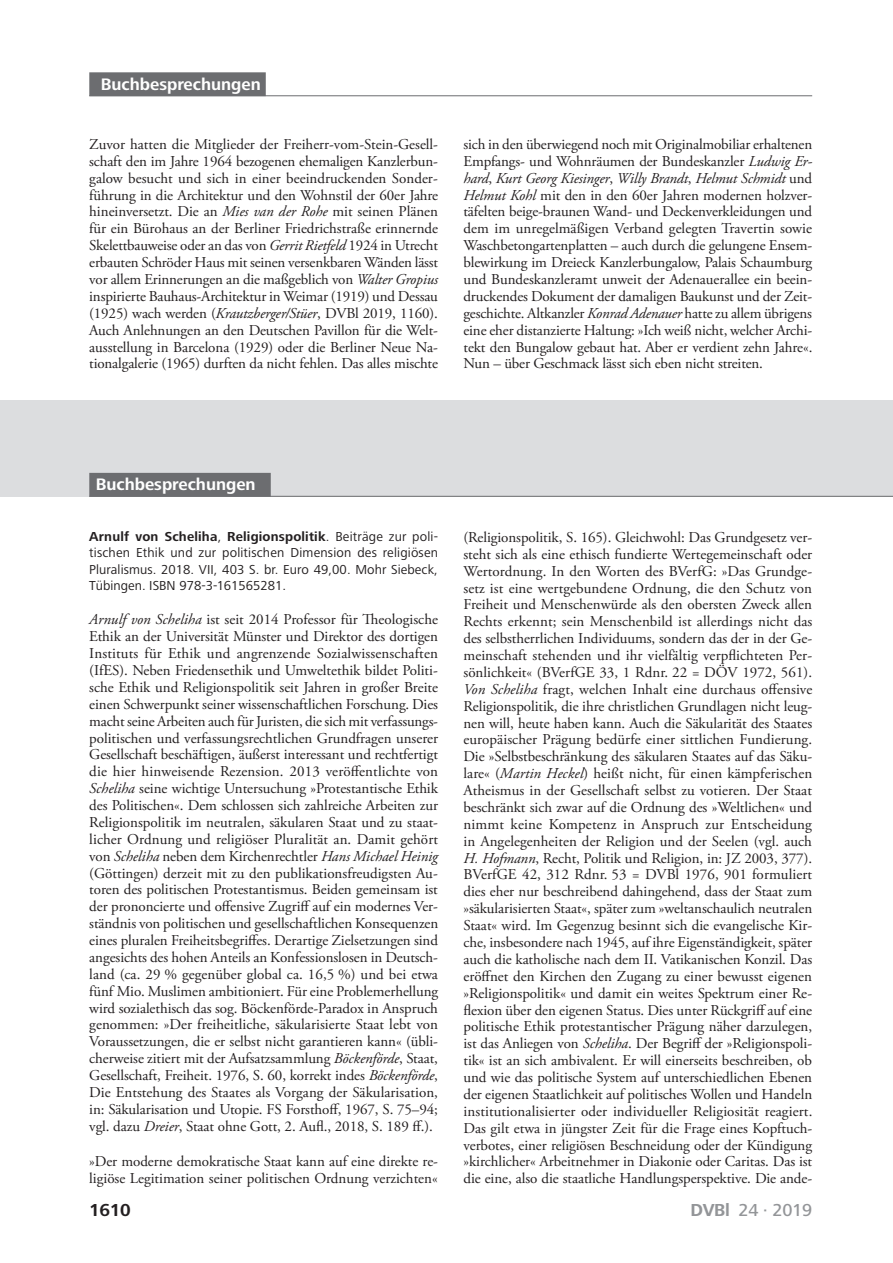
<style>
.page{position:relative;width:893px;height:1263px;background:#fff}
.page>*{position:absolute;margin:0;border:0;box-sizing:border-box;transform-origin:0 0}
.RF_R{font:500 18px "Frutiger Next LT";letter-spacing:-.015em;color:#939598}
.RF_R-2{font:700 18px "Frutiger Next LT";color:#231f20}
.LRH_Article_Type{font:700 17.25px "Frutiger Next LT";color:#fff}
.LRH_Article_Type_2{font:700 17.25px "Frutiger Next LT";color:#fff}
.TextInd_BR{font:15px/16.8px "Adobe Garamond Pro";letter-spacing:-.005em;color:#231f20}
.Text_BR{font:15px/16.8px "Adobe Garamond Pro";letter-spacing:-.005em;color:#231f20;text-align:justify}
.TextInd{font:15px/16.8px "Adobe Garamond Pro";letter-spacing:-.01em;color:#231f20;text-align:justify}
.Article_Title_BR{font:13.5px/16.5px "Frutiger Next LT";color:#231f20;text-align:justify}
.s1{font-style:italic}
.s2{font-weight:700}
</style>
<div class="page">
<div style="left:89px;top:72px;width:177px;height:24px;background:#6c6d70"></div>
<hr style="left:89px;top:95px;width:723px;height:1px;background:#6c6d70">
<div style="left:0;top:401px;width:893px;height:96px;background:#dcdddf"></div>
<div style="left:89px;top:473px;width:182px;height:24px;background:#6c6d70"></div>
<hr style="left:89px;top:496px;width:804px;height:1px;background:#6c6d70">
<p class="LRH_Article_Type" style="left:101px;top:74px;width:162px">Buchbesprechungen</p>
<p class="TextInd" style="left:89px;top:136px;width:350px">Zuvor hatten die Mitglieder der Freiherr-vom-Stein-Gesell&shy;schaft den im Jahre 1964 bezogenen ehemaligen Kanzlerbun&shy;galow besucht und sich in einer beeindruckenden Sonder&shy;führung in die Architektur und den Wohnstil der 60er Jahre hineinversetzt. Die an <span class="s1">Mies van der Rohe</span> mit seinen Plänen für ein Bürohaus an der Berliner Friedrichstraße erinnernde Skelettbauweise oder an das von <span class="s1">Gerrit Rietfeld</span> 1924 in Utrecht erbauten Schröder Haus mit seinen versenkbaren Wänden lässt vor allem Erinnerungen an die maßgeblich von <span class="s1">Walter Gropius </span>inspirierte Bauhaus-Architektur in Weimar (1919) und Dessau (1925) wach werden (<span class="s1">Krautzberger/Stüer</span>, DVBl 2019, 1160).<br>Auch Anlehnungen an den Deutschen Pavillon für die Welt&shy;ausstellung in Barcelona (1929) oder die Berliner Neue Na&shy;tionalgalerie (1965) durften da nicht fehlen. Das alles mischte</p>
<p class="TextInd" style="left:463px;top:136px;width:350px">sich in den überwiegend noch mit Originalmobiliar erhaltenen Empfangs- und Wohnräumen der Bundeskanzler <span class="s1">Ludwig Er&shy;hard</span>, <span class="s1">Kurt Georg Kiesinger</span>, <span class="s1">Willy Brandt</span>, <span class="s1">Helmut Schmidt</span> und <span class="s1">Helmut Kohl</span> mit den in den 60er Jahren modernen holzver&shy;täfelten beige-braunen Wand- und Deckenverkleidungen und dem im unregelmäßigen Verband gelegten Travertin sowie Waschbetongartenplatten – auch durch die gelungene Ensem&shy;blewirkung im Dreieck Kanzlerbungalow, Palais Schaumburg und Bundeskanzleramt unweit der Adenauerallee ein beein&shy;druckendes Dokument der damaligen Baukunst und der Zeit&shy;geschichte. Altkanzler <span class="s1">Konrad Adenauer</span> hatte zu allem übrigens eine eher distanzierte Haltung: »Ich weiß nicht, welcher Archi&shy;tekt den Bungalow gebaut hat. Aber er verdient zehn Jahre«.<br>Nun – über Geschmack lässt sich eben nicht streiten.</p>
<p class="LRH_Article_Type_2" style="left:96px;top:475px;width:162px">Buchbesprechungen</p>
<p class="Article_Title_BR" style="left:89px;top:528px;width:350px"><span class="s2">Arnulf von Scheliha</span>, <span class="s2">Religionspolitik</span>. Beiträge zur poli&shy;tischen Ethik und zur politischen Dimension des religiösen Pluralismus. 2018. VII, 403 S. br. Euro 49,00. Mohr Siebeck, Tübingen. ISBN 978-3-161565281.</p>
<p class="Text_BR" style="left:89px;top:612px;width:350px"><span class="s1">Arnulf von Scheliha</span> ist seit 2014 Professor für Theologische Ethik an der Universität Münster und Direktor des dortigen Instituts für Ethik und angrenzende Sozialwissenschaften (IfES). Neben Friedensethik und Umweltethik bildet Politi&shy;sche Ethik und Religionspolitik seit Jahren in großer Breite einen Schwerpunkt seiner wissenschaftlichen Forschung. Dies macht seine Arbeiten auch für Juristen, die sich mit verfassungs&shy;politischen und verfassungsrechtlichen Grundfragen unserer Gesellschaft beschäftigen, äußerst interessant und rechtfertigt die hier hinweisende Rezension. 2013 veröffentlichte von <span class="s1">Scheliha</span> seine wichtige Untersuchung »Protestantische Ethik des Politischen«. Dem schlossen sich zahlreiche Arbeiten zur Religionspolitik im neutralen, säkularen Staat und zu staat&shy;licher Ordnung und religiöser Pluralität an. Damit gehört von <span class="s1">Scheliha</span> neben dem Kirchenrechtler <span class="s1">Hans Michael Heinig </span>(Göttingen) derzeit mit zu den publikationsfreudigsten Au&shy;toren des politischen Protestantismus. Beiden gemeinsam ist der prononcierte und offensive Zugriff auf ein modernes Ver&shy;ständnis von politischen und gesellschaftlichen Konsequenzen eines pluralen Freiheitsbegriffes. Derartige Zielsetzungen sind angesichts des hohen Anteils an Konfessionslosen in Deutsch&shy;land (ca. 29 % gegenüber global ca. 16,5 %) und bei etwa fünf Mio. Muslimen ambitioniert. Für eine Problemerhellung wird sozialethisch das sog. Böckenförde-Paradox in Anspruch genommen: »Der freiheitliche, säkularisierte Staat lebt von Voraussetzungen, die er selbst nicht garantieren kann« (übli&shy;cherweise zitiert mit der Aufsatzsammlung <span class="s1">Böckenförde</span>, Staat, Gesellschaft, Freiheit. 1976, S. 60, korrekt indes <span class="s1">Böckenförde</span>, Die Entstehung des Staates als Vorgang der Säkularisation, in: Säkularisation und Utopie. FS Forsthoff, 1967, S. 75–94; vgl. dazu <span class="s1">Dreier</span>, Staat ohne Gott, 2. Aufl., 2018, S. 189 ff.).</p>
<p class="TextInd_BR" style="left:89px;top:1153px;width:350px">»Der moderne demokratische Staat kann auf eine direkte re&shy;ligiöse Legitimation seiner politischen Ordnung verzichten«</p>
<p class="TextInd_BR" style="left:463px;top:529px;width:350px;text-align:justify">(Religionspolitik, S. 165). Gleichwohl: Das Grundgesetz ver&shy;steht sich als eine ethisch fundierte Wertegemeinschaft oder Wertordnung. In den Worten des BVerfG: »Das Grundge&shy;setz ist eine wertgebundene Ordnung, die den Schutz von Freiheit und Menschenwürde als den obersten Zweck allen Rechts erkennt; sein Menschenbild ist allerdings nicht das des selbstherrlichen Individuums, sondern das der in der Ge&shy;meinschaft stehenden und ihr vielfältig verpflichteten Per&shy;sönlichkeit« (BVerfGE 33, 1 Rdnr. 22 = DÖV 1972, 561).<br><span class="s1">Von Scheliha</span> fragt, welchen Inhalt eine durchaus offensive Religionspolitik, die ihre christlichen Grundlagen nicht leug&shy;nen will, heute haben kann. Auch die Säkularität des Staates europäischer Prägung bedürfe einer sittlichen Fundierung.<br>Die »Selbstbeschränkung des säkularen Staates auf das Säku&shy;lare« (<span class="s1">Martin Heckel</span>) heißt nicht, für einen kämpferischen Atheismus in der Gesellschaft selbst zu votieren. Der Staat beschränkt sich zwar auf die Ordnung des »Weltlichen« und nimmt keine Kompetenz in Anspruch zur Entscheidung in Angelegenheiten der Religion und der Seelen (vgl. auch <span class="s1">H. Hofmann</span>, Recht, Politik und Religion, in: JZ 2003, 377).<br>BVerfGE 42, 312 Rdnr. 53 = DVBl 1976, 901 formuliert dies eher nur beschreibend dahingehend, dass der Staat zum »säkularisierten Staat«, später zum »weltanschaulich neutralen Staat« wird. Im Gegenzug besinnt sich die evangelische Kir&shy;che, insbesondere nach 1945, auf ihre Eigenständigkeit, später auch die katholische nach dem II. Vatikanischen Konzil. Das eröffnet den Kirchen den Zugang zu einer bewusst eigenen »Religionspolitik« und damit ein weites Spektrum einer Re&shy;flexion über den eigenen Status. Dies unter Rückgriff auf eine politische Ethik protestantischer Prägung näher darzulegen, ist das Anliegen von <span class="s1">Scheliha</span>. Der Begriff der »Religionspoli&shy;tik« ist an sich ambivalent. Er will einerseits beschreiben, ob und wie das politische System auf unterschiedlichen Ebenen der eigenen Staatlichkeit auf politisches Wollen und Handeln institutionalisierter oder individueller Religiosität reagiert.<br>Das gilt etwa in jüngster Zeit für die Frage eines Kopftuch&shy;verbotes, einer religiösen Beschneidung oder der Kündigung »kirchlicher« Arbeitnehmer in Diakonie oder Caritas. Das ist die eine, also die staatliche Handlungsperspektive. Die ande-</p>
<p class="RF_R-2" style="left:89px;top:1200px;width:43px">1610</p>
<p class="RF_R" style="left:690px;top:1200px;width:123px"><span class="s2">DVBl</span> 24 · 2019</p>
</div>
